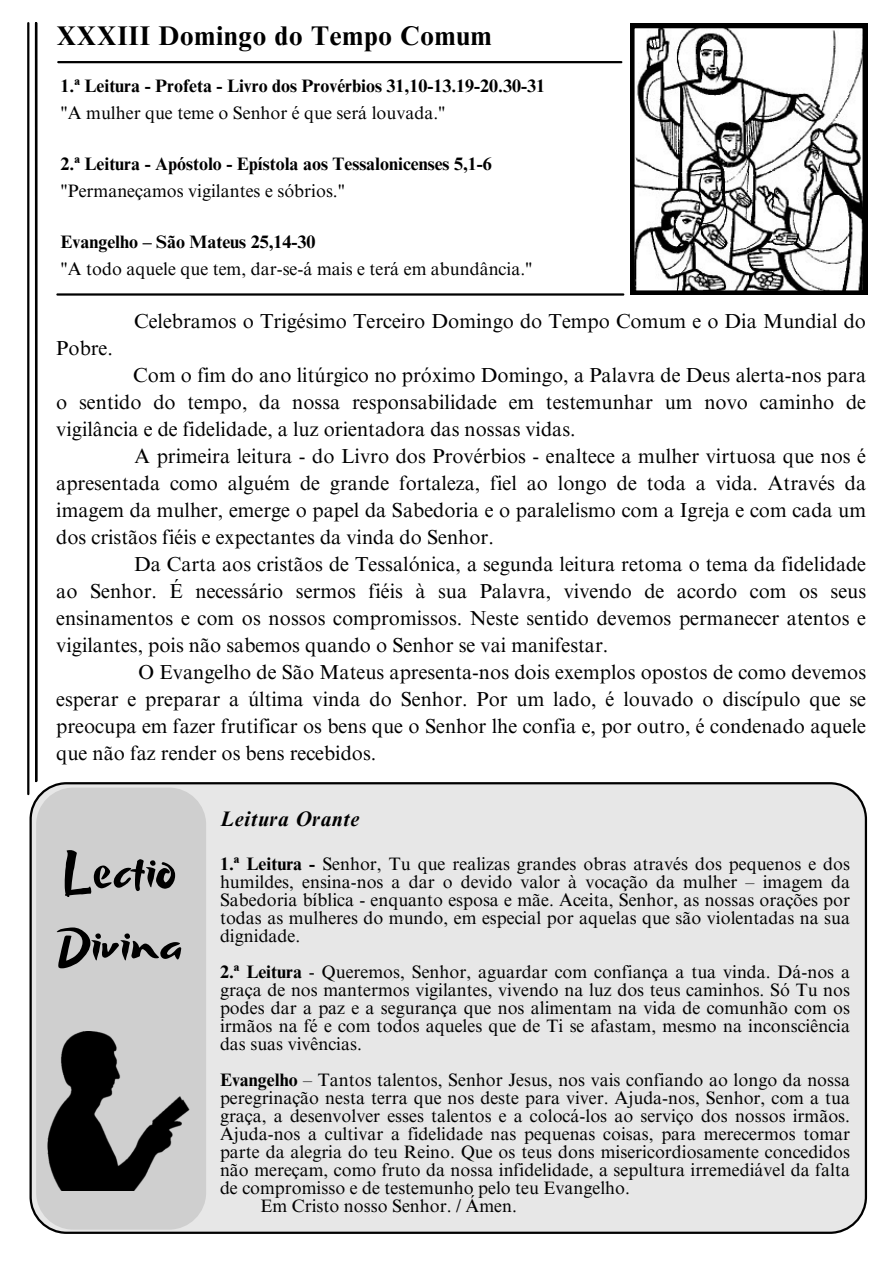
<style>
.page{position:relative;width:893px;height:1264px;background:#fff}
.page>*{position:absolute;margin:0;border:0;box-sizing:border-box;transform-origin:0 0}
.t1{font:52.5px "Beach Resort";color:#000}
.t2{font:700 27px "Times NRMT Pro";letter-spacing:.03em;color:#000}
.t3{font:italic 700 21px "Times NRMT Pro";letter-spacing:.03em;color:#000}
.t4{font:20.25px/27px "Times NRMT Pro";color:#000;text-align:justify}
.t5{font:18px/18px "Times NRMT Pro";color:#000;text-align:justify}
.t6{font:700 18px "Times NRMT Pro";color:#000}
.s1{color:#fff}
.s2{font-weight:700}
</style>
<div class="page">
<hr style="left:57px;top:293px;width:566px;height:2px;background:#000">
<hr style="left:58px;top:61px;width:563px;height:2px;background:#000">
<div style="left:30px;top:782px;width:837px;height:451px;background:#e7e7e7"></div>
<div style="left:36px;top:787px;width:170px;height:442px;background:#cfcfcf;border-radius:37px"></div>
<img style="left:47px;top:1031px;width:143px;height:159px">
<hr style="left:35px;top:23px;width:2px;height:758px;background:#000">
<hr style="left:27px;top:23px;width:2px;height:771px;background:#000">
<svg style="left:630px;top:24px;width:237px;height:271px"></svg>
<p class="t2" style="left:57px;top:25px;width:436px">XXXIII Domingo do Tempo Comum</p>
<p class="t6" style="left:61px;top:79px;width:486px">1.ª Leitura - Profeta - Livro dos Provérbios 31,10-13.19-20.30-31</p>
<p class="t5" style="left:61px;top:106px;width:386px">"A mulher que teme o Senhor é que será louvada."</p>
<p class="t6" style="left:61px;top:157px;width:433px">2.ª Leitura - Apóstolo - Epístola aos Tessalonicenses 5,1-6</p>
<p class="t5" style="left:61px;top:184px;width:286px">"Permaneçamos vigilantes e sóbrios."</p>
<p class="t6" style="left:61px;top:235px;width:256px">Evangelho – São Mateus 25,14-30</p>
<p class="t5" style="left:61px;top:262px;width:473px">"A todo aquele que tem, dar-se-á mais e terá em abundância."</p>
<p class="t4" style="left:56px;top:310px;width:811px"><span class="s1">TEXTO</span> Celebramos o Trigésimo Terceiro Domingo do Tempo Comum e o Dia Mundial do<br>Pobre.</p>
<p class="t4" style="left:56px;top:364px;width:811px"><span class="s1">TEXTO</span> Com o fim do ano litúrgico no próximo Domingo, a Palavra de Deus alerta-nos para o sentido do tempo, da nossa responsabilidade em testemunhar um novo caminho de vigilância e de fidelidade, a luz orientadora das nossas vidas.</p>
<p class="t4" style="left:56px;top:445px;width:811px"><span class="s1">TEXTO</span> A primeira leitura - do Livro dos Provérbios - enaltece a mulher virtuosa que nos é apresentada como alguém de grande fortaleza, fiel ao longo de toda a vida. Através da imagem da mulher, emerge o papel da Sabedoria e o paralelismo com a Igreja e com cada um dos cristãos fiéis e expectantes da vinda do Senhor.</p>
<p class="t4" style="left:56px;top:553px;width:811px"><span class="s1">TEXTO</span> Da Carta aos cristãos de Tessalónica, a segunda leitura retoma o tema da fidelidade ao Senhor. É necessário sermos fiéis à sua Palavra, vivendo de acordo com os seus ensinamentos e com os nossos compromissos. Neste sentido devemos permanecer atentos e vigilantes, pois não sabemos quando o Senhor se vai manifestar.</p>
<p class="t4" style="left:56px;top:661px;width:811px"><span class="s1">TEXTO</span> O Evangelho de São Mateus apresenta-nos dois exemplos opostos de como devemos esperar e preparar a última vinda do Senhor. Por um lado, é louvado o discípulo que se preocupa em fazer frutificar os bens que o Senhor lhe confia e, por outro, é condenado aquele que não faz render os bens recebidos.</p>
<p class="t1" style="left:63px;top:844px;width:113px">Lectio</p>
<p class="t1" style="left:56px;top:917px;width:127px">Divina</p>
<p class="t3" style="left:220px;top:810px;width:141px">Leitura Orante</p>
<p class="t5" style="left:220px;top:856px;width:631px"><span class="s2">1.ª Leitura -</span> Senhor, Tu que realizas grandes obras através dos pequenos e dos humildes, ensina-nos a dar o devido valor à vocação da mulher – imagem da Sabedoria bíblica - enquanto esposa e mãe. Aceita, Senhor, as nossas orações por todas as mulheres do mundo, em especial por aquelas que são violentadas na sua dignidade.</p>
<p class="t5" style="left:220px;top:964px;width:631px"><span class="s2">2.ª Leitura</span> - Queremos, Senhor, aguardar com confiança a tua vinda. Dá-nos a graça de nos mantermos vigilantes, vivendo na luz dos teus caminhos. Só Tu nos podes dar a paz e a segurança que nos alimentam na vida de comunhão com os irmãos na fé e com todos aqueles que de Ti se afastam, mesmo na inconsciência das suas vivências.</p>
<p class="t5" style="left:220px;top:1072px;width:631px"><span class="s2">Evangelho</span> – Tantos talentos, Senhor Jesus, nos vais confiando ao longo da nossa peregrinação nesta terra que nos deste para viver. Ajuda-nos, Senhor, com a tua graça, a desenvolver esses talentos e a colocá-los ao serviço dos nossos irmãos.<br>Ajuda-nos a cultivar a fidelidade nas pequenas coisas, para merecermos tomar parte da alegria do teu Reino. Que os teus dons misericordiosamente concedidos não mereçam, como fruto da nossa infidelidade, a sepultura irremediável da falta de compromisso e de testemunho pelo teu Evangelho.</p>
<p class="t5" style="left:260px;top:1198px;width:258px">Em Cristo nosso Senhor. / Ámen.</p>
</div>
